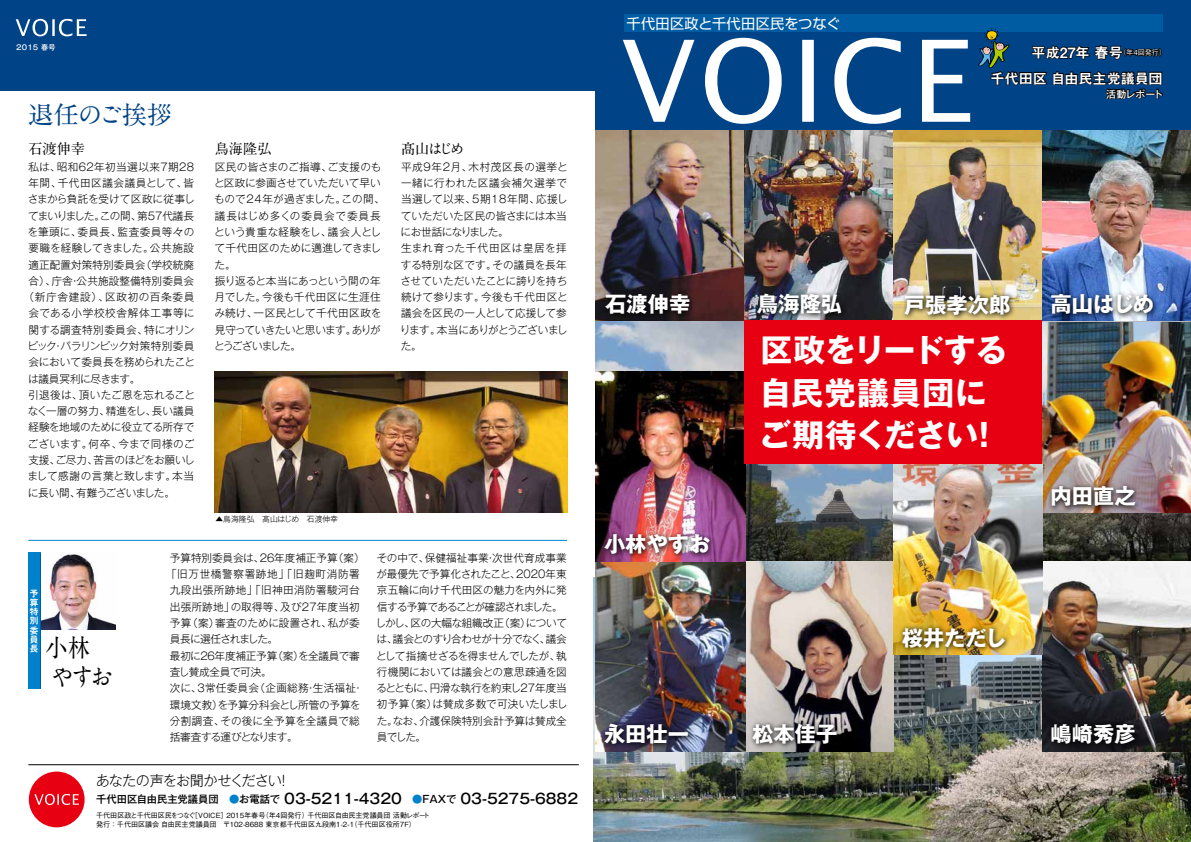
<style>
.page{position:relative;width:1191px;height:842px;background:#fff}
.page>*{position:absolute;margin:0;border:0;box-sizing:border-box;transform-origin:0 0}
.t1{font:700 31.7px/42.5px "Gothic MB101 Pro";color:#fff}
.t2{font:700 24.8px "A1 Mincho Std";letter-spacing:-.03em;color:#004386}
.t3{font:700 24.8px/29.8px "A1 Mincho Std";color:#000;scale:.9 1}
.t4{font:700 21.3px "Gothic MB101 Pro";color:#fff}
.t5{font:500 14.2px/17.7px "Gothic MB101 Pro";color:#000}
.t6{font:14.2px/25.8px "Midashi Go Pro MB31";color:#fff;text-align:right}
.t7{font:14.2px "Shin Go Pro";letter-spacing:.025em;color:#fff}
.t8{font:700 14.2px "A1 Mincho Std";color:#000}
.t9{font:300 10.6px/16.3px "Gothic MB101 Pro";letter-spacing:-.005em;color:#000}
.t10{font:300 10.6px "Gothic MB101 Pro";letter-spacing:.035em;color:#000}
.t11{font:300 10.6px "Gothic MB101 Pro";letter-spacing:-.065em;color:#000}
.t12{font:300 10.6px "Gothic MB101 Pro";letter-spacing:.065em;color:#000}
.t13{font:300 10.6px "Gothic MB101 Pro";letter-spacing:-.03em;color:#000}
.t14{font:300 10.6px "Gothic MB101 Pro";letter-spacing:.025em;color:#000}
.t15{font:300 10.6px "Gothic MB101 Pro";letter-spacing:.015em;color:#000}
.t16{font:300 10.6px "Gothic MB101 Pro";letter-spacing:.055em;color:#000}
.t17{font:300 10.6px "Gothic MB101 Pro";letter-spacing:.02em;color:#000}
.t18{font:300 10.6px "Gothic MB101 Pro";letter-spacing:.04em;color:#000}
.t19{font:300 10.6px "Gothic MB101 Pro";letter-spacing:-.055em;color:#000}
.t20{font:300 10.6px "Gothic MB101 Pro";letter-spacing:.05em;color:#000}
.t21{font:300 10.6px "Gothic MB101 Pro";letter-spacing:.03em;color:#000}
.t22{font:300 10.6px "Gothic MB101 Pro";letter-spacing:-.025em;color:#000}
.t23{font:300 10.6px "Gothic MB101 Pro";letter-spacing:-.09em;color:#000}
.t24{font:300 10.6px "Gothic MB101 Pro";letter-spacing:-.075em;color:#000}
.t25{font:500 9.9px "Gothic MB101 Pro";color:#fff}
.t26{font:9.2px/9.2px "Midashi Go Pro MB31";color:#fff;text-align:justify}
.t27{font:300 7.8px "Gothic MB101 Pr 5";color:#000}
.t28{font:500 7.1px/9.2px "Gothic BBB Pro";color:#000}
.t29{font:500 7.1px "Gothic MB101 Pro";letter-spacing:.025em;color:#fff}
.s1{font-weight:300}
.s2{font-size:10.3px}
.s3{font-size:10.3px;color:#0081cc}
</style>
<div class="page">
<img style="left:595px;top:320px;width:596px;height:242px">
<img style="left:594px;top:578px;width:597px;height:264px">
<div style="left:595px;top:0;width:596px;height:130px;background:#004386"></div>
<div style="left:623px;top:14px;width:539px;height:18px;background:#005ca2"></div>
<div style="left:29px;top:771px;width:56px;height:56px;background:#e60012;border-radius:50%"></div>
<svg style="left:34px;top:794px;width:45px;height:11px"></svg>
<hr style="left:28px;top:764px;width:551px;height:1px;background:#000">
<div style="left:0;top:0;width:595px;height:91px;background:#004386"></div>
<svg style="left:16px;top:19px;width:71px;height:17px"></svg>
<svg style="left:623px;top:38px;width:347px;height:86px"></svg>
<svg style="left:978px;top:28px;width:185px;height:72px"></svg>
<img style="left:595px;top:562px;width:298px;height:190px">
<img style="left:1042px;top:562px;width:149px;height:190px">
<img style="left:1042px;top:322px;width:149px;height:190px">
<img style="left:893px;top:464px;width:149px;height:190px">
<img style="left:595px;top:372px;width:150px;height:190px">
<img style="left:595px;top:130px;width:596px;height:190px">
<svg style="left:748px;top:720px;width:94px;height:30px;background:#595758"></svg>
<svg style="left:1047px;top:290px;width:112px;height:30px;background:#50668d"></svg>
<svg style="left:600px;top:720px;width:94px;height:30px;background:#353448"></svg>
<svg style="left:602px;top:290px;width:93px;height:31px;background:#171214"></svg>
<svg style="left:1047px;top:720px;width:93px;height:30px;background:#0e0d11"></svg>
<svg style="left:753px;top:290px;width:94px;height:30px;background:#4a4e56"></svg>
<img style="left:600px;top:530px;width:115px;height:31px">
<img style="left:901px;top:290px;width:114px;height:30px">
<svg style="left:1047px;top:482px;width:94px;height:30px;background:#70625f"></svg>
<img style="left:898px;top:623px;width:112px;height:30px">
<img style="left:215px;top:372px;width:352px;height:141px">
<img style="left:41px;top:554px;width:75px;height:75px">
<div style="left:30px;top:552px;width:11px;height:137px;background:#005ca2"></div>
<div style="left:28px;top:552px;width:12px;height:137px;background:#0081cc"></div>
<hr style="left:28px;top:540px;width:539px;height:1px;background:#0081cc">
<div style="left:745px;top:320px;width:297px;height:144px;background:#e60012"></div>
<h3 class="t7" style="left:626px;top:11px;width:215px">千代田区政と千代田区民をつなぐ</h3>
<p class="t29" style="left:16px;top:42px;width:41px">2015 春号</p>
<h3 class="t6" style="left:990px;top:38px;width:177px">平成27年 春号<sup>（年4回発行）<br></sup>千代田区 自由民主党議員団</h3>
<p class="t25" style="left:1106px;top:86px;width:59px">活動レポート</p>
<h2 class="t2" style="left:28px;top:94px;width:145px">退任のご挨拶</h2>
<h3 class="t8" style="left:28px;top:137px;width:58px">石渡伸幸</h3>
<p class="t18" style="left:28px;top:158px;width:167px">私は、昭和62年初当選以来7期28</p>
<p class="t20" style="left:28px;top:174px;width:167px">年間、千代田区議会議員として、皆</p>
<p class="t9" style="left:28px;top:190px;width:168px">さまから負託を受けて区政に従事し</p>
<p class="t11" style="left:28px;top:207px;width:168px">てまいりました。この間、第57代議長</p>
<p class="t10" style="left:28px;top:223px;width:168px">を筆頭に、委員長、監査委員等々の</p>
<p class="t9" style="left:28px;top:239px;width:167px">要職を経験してきました。公共施設</p>
<p class="t9" style="left:28px;top:255px;width:167px">適正配置対策特別委員会（学校統廃</p>
<p class="t9" style="left:28px;top:271px;width:167px">合）、庁舎・公共施設整備特別委員会</p>
<p class="t12" style="left:24px;top:288px;width:172px">（新庁舎建設）、区政初の百条委員</p>
<p class="t12" style="left:28px;top:305px;width:168px">会である小学校校舎解体工事等に</p>
<p class="t21" style="left:28px;top:321px;width:168px">関する調査特別委員会、特にオリン</p>
<p class="t19" style="left:27px;top:337px;width:168px">ピック・パラリンピック対策特別委員</p>
<p class="t9" style="left:28px;top:353px;width:168px">会において委員長を務められたこと</p>
<p class="t13" style="left:28px;top:370px;width:114px">は議員冥利に尽きます。</p>
<p class="t9" style="left:28px;top:385px;width:168px">引退後は、頂いたご恩を忘れること</p>
<p class="t9" style="left:28px;top:401px;width:168px">なく一層の努力、精進をし、長い議員</p>
<p class="t22" style="left:28px;top:419px;width:167px">経験を地域のために役立てる所存で</p>
<p class="t9" style="left:28px;top:434px;width:168px">ございます。何卒、今まで同様のご</p>
<p class="t9" style="left:28px;top:450px;width:168px">支援、ご尽力、苦言のほどをお願いし</p>
<p class="t9" style="left:28px;top:467px;width:168px">まして感謝の言葉と致します。本当</p>
<p class="t11" style="left:28px;top:484px;width:149px">に長い間、有難うございました。</p>
<h3 class="t8" style="left:215px;top:137px;width:58px">鳥海隆弘</h3>
<p class="t9" style="left:214px;top:157px;width:172px">区民の皆さまのご指導、ご支援のもと区政に参画させていただいて早いもので２４年が過ぎました。この間、議長はじめ多くの委員会で委員長という貴重な経験をし、議会人として千代田区のために邁進してきました。<br>振り返ると本当にあっという間の年月でした。今後も千代田区に生涯住み続け、一区民として千代田区政を見守っていきたいと思います。ありがとうございました。</p>
<h3 class="t8" style="left:401px;top:137px;width:65px">髙山はじめ</h3>
<p class="t9" style="left:400px;top:157px;width:169px">平成９年２月、木村茂区長の選挙と一緒に行われた区議会補欠選挙で当選して以来、５期１８年間、応援していただいた区民の皆さまには本当にお世話になりました。<br>生まれ育った千代田区は皇居を拝する特別な区です。その議員を長年させていただいたことに誇りを持ち続けて参ります。今後も千代田区と議会を区民の一人として応援して参ります。本当にありがとうございました。</p>
<p class="t27" style="left:215px;top:513px;width:124px">▲鳥海隆弘　髙山はじめ　石渡伸幸</p>
<p class="t26" style="left:29px;top:588px;width:10px">予算特別委員長</p>
<h2 class="t3" style="left:45px;top:629px;width:77px">小林やすお</h2>
<p class="t9" style="left:170px;top:548px;width:196px">予算特別委員会は、26年度補正予算（案）</p>
<p class="t16" style="left:166px;top:565px;width:195px">「旧万世橋警察署跡地」「旧麹町消防署</p>
<p class="t10" style="left:170px;top:582px;width:191px">九段出張所跡地」「旧神田消防署駿河台</p>
<p class="t15" style="left:170px;top:598px;width:191px">出張所跡地」の取得等、及び27年度当初</p>
<p class="t9" style="left:170px;top:613px;width:191px">予算（案）審査のために設置され、私が委</p>
<p class="t24" style="left:170px;top:630px;width:110px">員長に選任されました。</p>
<p class="t9" style="left:170px;top:646px;width:191px">最初に26年度補正予算（案）を全議員で審</p>
<p class="t13" style="left:170px;top:663px;width:103px">査し賛成全員で可決。</p>
<p class="t14" style="left:170px;top:679px;width:195px">次に、3常任委員会（企画総務・生活福祉・</p>
<p class="t9" style="left:170px;top:695px;width:192px">環境文教）を予算分科会とし所管の予算を</p>
<p class="t17" style="left:170px;top:712px;width:191px">分割調査、その後に全予算を全議員で総</p>
<p class="t23" style="left:170px;top:728px;width:129px">括審査する運びとなります。</p>
<p class="t9" style="left:375px;top:548px;width:193px">その中で、保健福祉事業・次世代育成事業が最優先で予算化されたこと、2020年東京五輪に向け千代田区の魅力を内外に発信する予算であることが確認されました。しかし、区の大幅な組織改正（案）については、議会とのすり合わせが十分でなく、議会として指摘せざるを得ませんでしたが、執行機関においては議会との意思疎通を図るとともに、円滑な執行を約束し27年度当初予算（案）は賛成多数で可決いたしました。なお、介護保険特別会計予算は賛成全員でした。</p>
<h3 class="t5" style="left:96px;top:770px;width:484px"><span class="s1">あなたの声をお聞かせください！<br></span><span class="s2">千代田区自由民主党議員団　</span><span class="s3">●</span><span class="s2">お電話で</span> 03-5211-4320 <span class="s3">●</span><span class="s2">FAXで</span> 03-5275-6882</h3>
<p class="t28" style="left:96px;top:810px;width:335px">千代田区政と千代田区民をつなぐ［VOICE］2015年春号（年4回発行）千代田区自由民主党議員団 活動レポート発行 ：千代田区議会 自由民主党議員団　〒102-8688 東京都千代田区九段南1-2-1（千代田区役所7F）</p>
<h3 class="t4" style="left:605px;top:287px;width:87px">石渡伸幸</h3>
<h3 class="t4" style="left:604px;top:526px;width:108px">小林やすお</h3>
<h3 class="t4" style="left:604px;top:716px;width:87px">永田壮一</h3>
<h3 class="t4" style="left:757px;top:287px;width:87px">鳥海隆弘</h3>
<h3 class="t4" style="left:904px;top:287px;width:108px">戸張孝次郎</h3>
<h1 class="t1" style="left:759px;top:325px;width:250px">区政をリードする自民党議員団にご期待ください！</h1>
<h3 class="t4" style="left:1050px;top:287px;width:105px">高山はじめ</h3>
<h3 class="t4" style="left:1050px;top:478px;width:87px">内田直之</h3>
<h3 class="t4" style="left:752px;top:716px;width:87px">松本佳子</h3>
<h3 class="t4" style="left:901px;top:620px;width:106px">桜井ただし</h3>
<h3 class="t4" style="left:1050px;top:716px;width:87px">嶋崎秀彦</h3>
</div>
